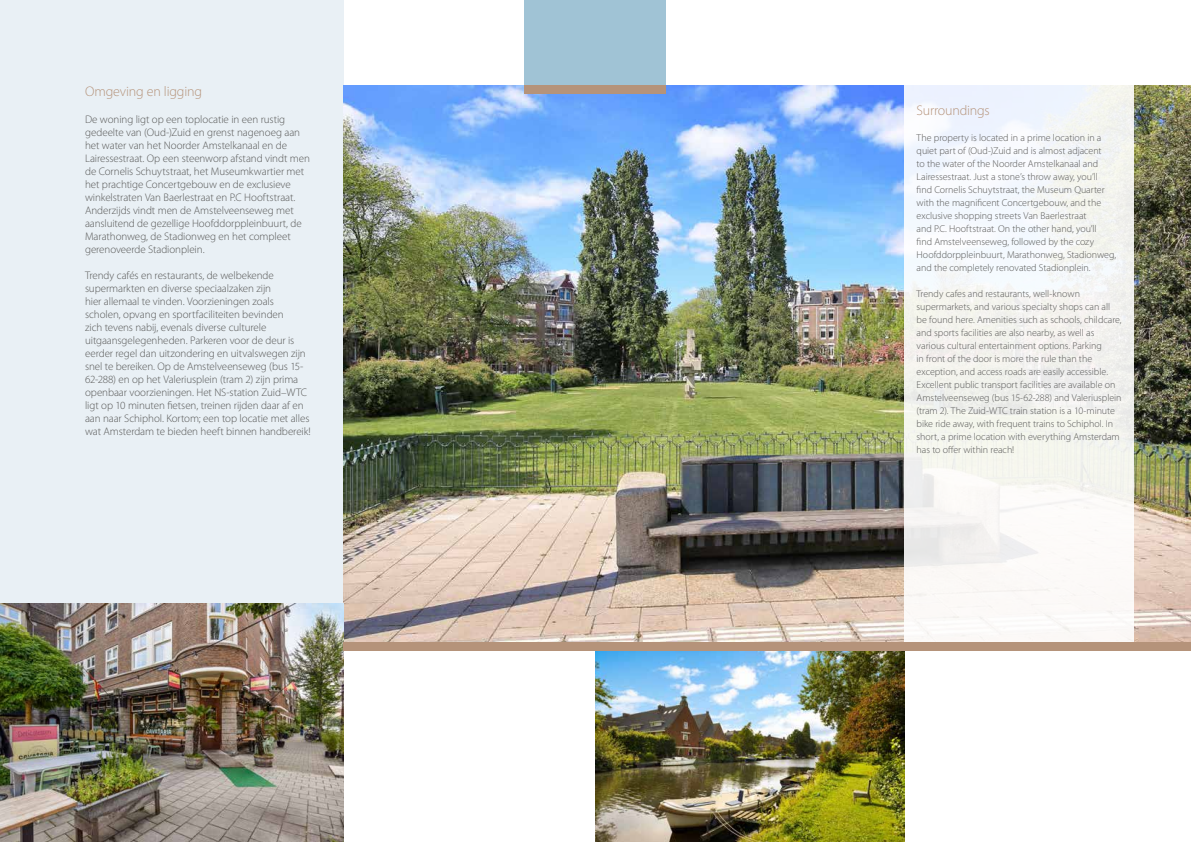
<style>
.page{position:relative;width:1191px;height:842px;background:#fff}
.page>*{position:absolute;margin:0;border:0;box-sizing:border-box;transform-origin:0 0}
.t1{font:300 14px "Myriad Pro";letter-spacing:-.015em;color:#b5937a}
.t2{font:300 11px/13px "Myriad Pro";letter-spacing:-.01em;color:#575756}
.t3{font:300 10px/13px "Myriad Pro";letter-spacing:-.005em;color:#575756}
</style>
<div class="page">
<img style="left:595px;top:651px;width:309px;height:191px">
<div style="left:0;top:0;width:343px;height:842px;background:#e9f0f5"></div>
<div style="left:524px;top:0;width:142px;height:85px;background:#a0c3d5"></div>
<img style="left:343px;top:85px;width:848px;height:557px">
<div style="left:524px;top:85px;width:142px;height:9px;background:#b5937a"></div>
<img style="left:0;top:604px;width:343px;height:238px">
<div style="left:904px;top:85px;width:230px;height:557px;background:#f5f6f5"></div>
<div style="left:343px;top:642px;width:848px;height:9px;background:#b5937a"></div>
<h1 class="t1" style="left:85px;top:82px;width:118px">Omgeving en ligging</h1>
<p class="t2" style="left:85px;top:112px;width:226px">De woning ligt op een toplocatie in een rustig gedeelte van (Oud-)Zuid en grenst nagenoeg aan het water van het Noorder Amstelkanaal en de Lairessestraat. Op een steenworp afstand vindt men de Cornelis Schuytstraat, het Museumkwartier met het prachtige Concertgebouw en de exclusieve winkelstraten Van Baerlestraat en P.C Hooftstraat.<br>Anderzijds vindt men de Amstelveenseweg met aansluitend de gezellige Hoofddorppleinbuurt, de Marathonweg, de Stadionweg en het compleet gerenoveerde Stadionplein.</p>
<p class="t2" style="left:85px;top:268px;width:227px">Trendy cafés en restaurants, de welbekende supermarkten en diverse speciaalzaken zijn<br>hier allemaal te vinden. Voorzieningen zoals scholen, opvang en sportfaciliteiten bevinden<br>zich tevens nabij, evenals diverse culturele uitgaansgelegenheden. Parkeren voor de deur is eerder regel dan uitzondering en uitvalswegen zijn snel te bereiken. Op de Amstelveenseweg (bus 15- 62-288) en op het Valeriusplein (tram 2) zijn prima openbaar voorzieningen. Het NS-station Zuid–WTC ligt op 10 minuten fietsen, treinen rijden daar af en aan naar Schiphol. Kortom; een top locatie met alles wat Amsterdam te bieden heeft binnen handbereik!</p>
<h1 class="t1" style="left:916px;top:102px;width:75px">Surroundings</h1>
<p class="t3" style="left:916px;top:131px;width:201px">The property is located in a prime location in a quiet part of (Oud-)Zuid and is almost adjacent<br>to the water of the Noorder Amstelkanaal and Lairessestraat. Just a stone’s throw away, you’ll<br>find Cornelis Schuytstraat, the Museum Quarter with the magnificent Concertgebouw, and the exclusive shopping streets Van Baerlestraat<br>and P.C. Hooftstraat. On the other hand, you’ll<br>find Amstelveenseweg, followed by the cozy Hoofddorppleinbuurt, Marathonweg, Stadionweg, and the completely renovated Stadionplein.</p>
<p class="t3" style="left:916px;top:287px;width:206px">Trendy cafes and restaurants, well-known supermarkets, and various specialty shops can all be found here. Amenities such as schools, childcare, and sports facilities are also nearby, as well as various cultural entertainment options. Parking<br>in front of the door is more the rule than the exception, and access roads are easily accessible.<br>Excellent public transport facilities are available on Amstelveenseweg (bus 15-62-288) and Valeriusplein (tram 2). The Zuid-WTC train station is a 10-minute bike ride away, with frequent trains to Schiphol. In short, a prime location with everything Amsterdam has to offer within reach!</p>
</div>
